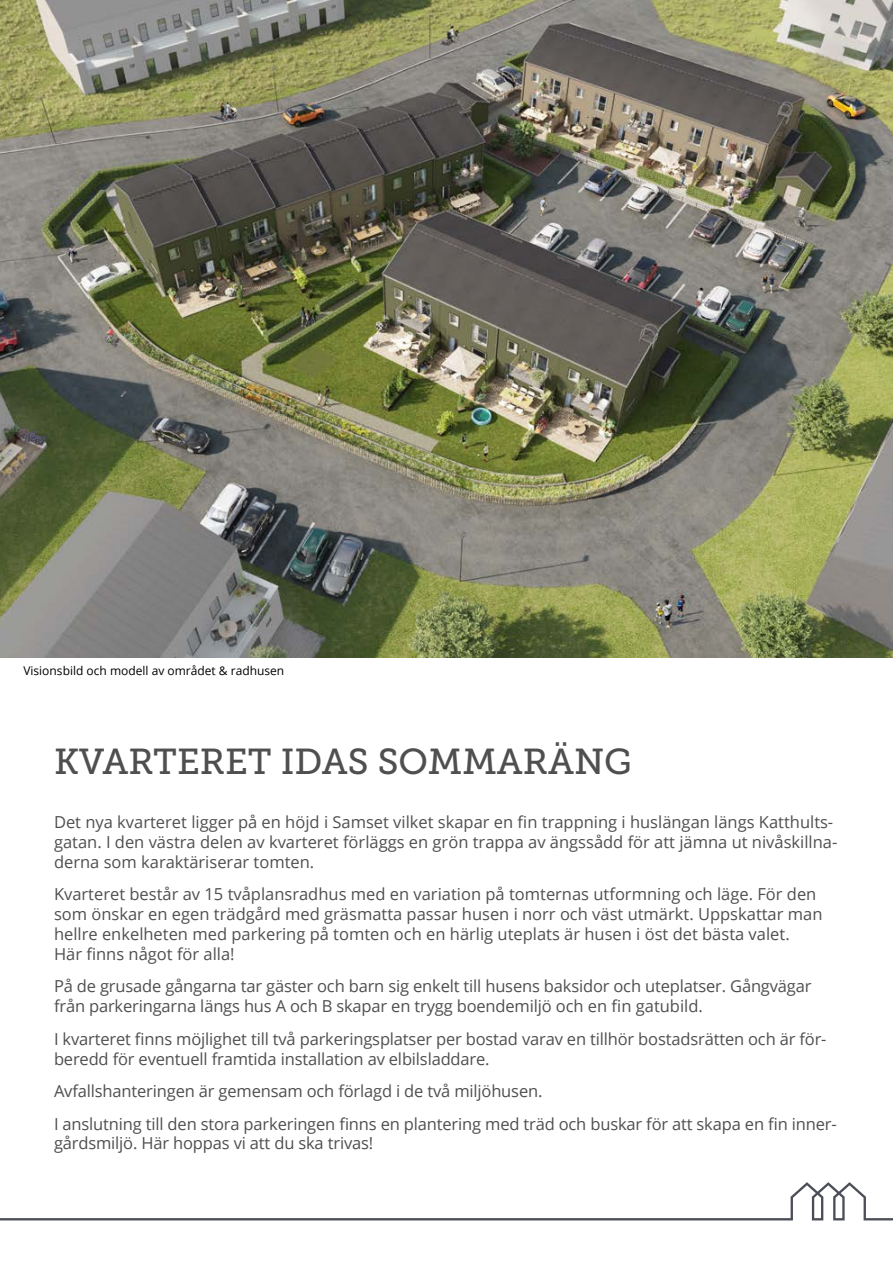
<style>
.page{position:relative;width:893px;height:1263px;background:#fff}
.page>*{position:absolute;margin:0;border:0;box-sizing:border-box;transform-origin:0 0}
.t1{font:36px "Museo Slab 500";color:#504f4f}
.t2{font:16.5px/19.8px "Open Sans";color:#504f4f}
.t3{font:12px "Open Sans";color:#000}
</style>
<div class="page">
<svg style="left:0;top:1182px;width:893px;height:38px"></svg>
<img style="left:0;top:0;width:893px;height:658px">
<p class="t3" style="left:23px;top:662px;width:262px">Visionsbild och modell av området &amp; radhusen</p>
<h1 class="t1" style="left:54px;top:742px;width:579px">KVARTERET IDAS SOMMARÄNG</h1>
<p class="t2" style="left:54px;top:812px;width:785px">Det nya kvarteret ligger på en höjd i Samset vilket skapar en fin trappning i huslängan längs Katthults&shy;gatan. I den västra delen av kvarteret förläggs en grön trappa av ängssådd för att jämna ut nivåskillna&shy;derna som karaktäriserar tomten.</p>
<p class="t2" style="left:54px;top:884px;width:770px">Kvarteret består av 15 tvåplansradhus med en variation på tomternas utformning och läge. För den som önskar en egen trädgård med gräsmatta passar husen i norr och väst utmärkt. Uppskattar man hellre enkelheten med parkering på tomten och en härlig uteplats är husen i öst det bästa valet.<br>Här finns något för alla!</p>
<p class="t2" style="left:54px;top:976px;width:759px">På de grusade gångarna tar gäster och barn sig enkelt till husens baksidor och uteplatser. Gångvägar från parkeringarna längs hus A och B skapar en trygg boendemiljö och en fin gatubild.</p>
<p class="t2" style="left:54px;top:1028px;width:774px">I kvarteret finns möjlighet till två parkeringsplatser per bostad varav en tillhör bostadsrätten och är för&shy;beredd för eventuell framtida installation av elbilsladdare.</p>
<p class="t2" style="left:54px;top:1074px;width:784px;line-height:32.5px">Avfallshanteringen är gemensam och förlagd i de två miljöhusen.<br>I anslutning till den stora parkeringen finns en plantering med träd och buskar för att skapa en fin inner-</p>
<p class="t2" style="left:54px;top:1133px;width:321px">gårdsmiljö. Här hoppas vi att du ska trivas!</p>
</div>
